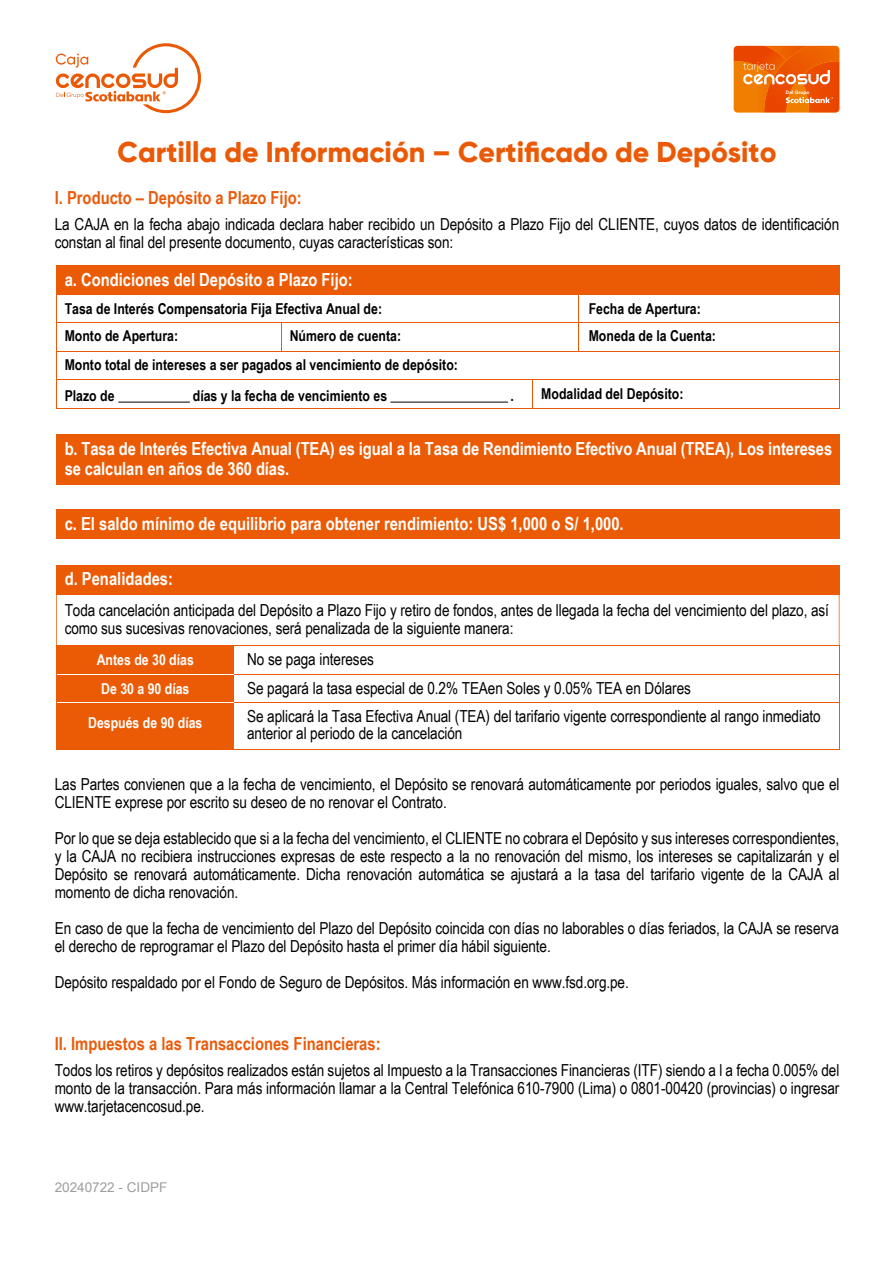
<style>
.page{position:relative;width:894px;height:1264px;background:#fff}
.page>*{position:absolute;margin:0;border:0;box-sizing:border-box;transform-origin:0 0}
.t1{font:800 28.5px "Gilroy";color:#ea5a06}
.t2{font:700 18px/19.5px "Arial Narrow";letter-spacing:-.005em;color:#fff}
.t3{font:700 18px "Arial Narrow";color:#ea5b0b}
.t4{font:16.5px/18px "Arial Narrow";letter-spacing:-.005em;color:#000}
.t5{font:700 15px/29px "Arial Narrow";color:#000}
.t6{font:700 15px/29.1px "Arial Narrow";color:#fff}
.t7{font:13.5px "Arial Unicode MS";color:#9e9e9e}
.t8{font:700 4.8px "Gilroy";letter-spacing:.02em;color:#fff}
</style>
<div class="page">
<svg style="left:733px;top:46px;width:106px;height:66px"></svg>
<svg style="left:56px;top:43px;width:145px;height:70px"></svg>
<div style="left:56px;top:509px;width:783px;height:29px;background:#eb5b05"></div>
<div style="left:56px;top:434px;width:783px;height:51px;background:#eb5b05"></div>
<div style="left:56px;top:265px;width:783px;height:30px;background:#eb5b05"></div>
<hr style="left:57px;top:322px;width:781px;height:1px;background:#eb5b05">
<hr style="left:57px;top:351px;width:475px;height:1px;background:#eb5b05">
<hr style="left:533px;top:351px;width:305px;height:1px;background:#eb5b05">
<hr style="left:57px;top:379px;width:254px;height:1px;background:#eb5b05">
<hr style="left:311px;top:379px;width:221px;height:1px;background:#eb5b05">
<hr style="left:533px;top:379px;width:32px;height:1px;background:#eb5b05">
<hr style="left:566px;top:379px;width:272px;height:1px;background:#eb5b05">
<svg style="left:281px;top:323px;width:1px;height:28px"></svg>
<svg style="left:578px;top:295px;width:1px;height:56px"></svg>
<svg style="left:532px;top:379px;width:1px;height:29px"></svg>
<svg style="left:56px;top:295px;width:1px;height:114px"></svg>
<hr style="left:57px;top:408px;width:254px;height:1px;background:#eb5b05">
<hr style="left:311px;top:408px;width:254px;height:1px;background:#eb5b05">
<hr style="left:566px;top:408px;width:272px;height:1px;background:#eb5b05">
<hr style="left:119px;top:401px;width:70px;height:1px;background:#000">
<hr style="left:390px;top:401px;width:117px;height:1px;background:#000">
<hr style="left:57px;top:674px;width:254px;height:1px;background:#eb5b05">
<hr style="left:311px;top:674px;width:221px;height:1px;background:#eb5b05">
<hr style="left:533px;top:674px;width:304px;height:1px;background:#eb5b05">
<hr style="left:57px;top:702px;width:254px;height:1px;background:#eb5b05">
<hr style="left:311px;top:702px;width:221px;height:1px;background:#eb5b05">
<hr style="left:532px;top:702px;width:305px;height:1px;background:#eb5b05">
<div style="left:56px;top:565px;width:783px;height:29px;background:#eb5b05"></div>
<hr style="left:57px;top:645px;width:475px;height:1px;background:#eb5b05">
<hr style="left:533px;top:645px;width:305px;height:1px;background:#eb5b05">
<svg style="left:56px;top:594px;width:1px;height:80px"></svg>
<svg style="left:837px;top:594px;width:2px;height:81px"></svg>
<hr style="left:56px;top:674px;width:1px;height:74px;background:#eb5b05">
<hr style="left:838px;top:674px;width:1px;height:75px;background:#eb5b05">
<div style="left:57px;top:645px;width:177px;height:29px;background:#eb5b05"></div>
<div style="left:57px;top:674px;width:177px;height:29px;background:#eb5b05"></div>
<hr style="left:57px;top:702px;width:177px;height:1px;background:#fff">
<div style="left:57px;top:703px;width:177px;height:45px;background:#eb5b05"></div>
<hr style="left:57px;top:674px;width:177px;height:1px;background:#fff">
<hr style="left:56px;top:748px;width:255px;height:1px;background:#eb5b05">
<hr style="left:311px;top:748px;width:221px;height:1px;background:#eb5b05">
<hr style="left:532px;top:748px;width:305px;height:1px;background:#eb5b05">
<p class="t8" style="left:785px;top:90px;width:25px">Del Grupo</p>
<h1 class="t1" style="left:117px;top:134px;width:660px">Cartilla de Información – Certificado de Depósito</h1>
<p class="t3" style="left:55px;top:184px;width:248px">I. Producto – Depósito a Plazo Fijo:</p>
<p class="t4" style="left:55px;top:214px;width:785px">La CAJA en la fecha abajo indicada declara haber recibido un Depósito a Plazo Fijo del CLIENTE, cuyos datos de identificación constan al final del presente documento, cuyas características son:</p>
<p class="t2" style="left:65px;top:269px;width:289px">a. Condiciones del Depósito a Plazo Fijo:</p>
<p class="t5" style="left:65px;top:294px;width:319px">Tasa de Interés Compensatoria Fija Efectiva Anual de:</p>
<p class="t5" style="left:588px;top:294px;width:114px">Fecha de Apertura:</p>
<p class="t5" style="left:65px;top:320px;width:395px">Monto de Apertura:<br>Monto total de intereses a ser pagados al vencimiento de depósito:</p>
<p class="t5" style="left:65px;top:380px;width:51px">Plazo de</p>
<p class="t5" style="left:193px;top:380px;width:196px">días y la fecha de vencimiento es</p>
<p class="t5" style="left:510px;top:380px;width:5px">.</p>
<p class="t5" style="left:541px;top:379px;width:144px">Modalidad del Depósito:</p>
<p class="t5" style="left:289px;top:320px;width:113px">Número de cuenta:</p>
<p class="t5" style="left:588px;top:320px;width:129px">Moneda de la Cuenta:</p>
<p class="t2" style="left:65px;top:438px;width:769px">b. Tasa de Interés Efectiva Anual (TEA) es igual a la Tasa de Rendimiento Efectivo Anual (TREA), Los intereses se calculan en años de 360 días.</p>
<p class="t2" style="left:65px;top:513px;width:560px">c. El saldo mínimo de equilibrio para obtener rendimiento: US$ 1,000 o S/ 1,000.</p>
<p class="t2" style="left:65px;top:568px;width:110px">d. Penalidades:</p>
<p class="t4" style="left:65px;top:600px;width:765px">Toda cancelación anticipada del Depósito a Plazo Fijo y retiro de fondos, antes de llegada la fecha del vencimiento del plazo, así como sus sucesivas renovaciones, será penalizada de la siguiente manera:</p>
<p class="t6" style="left:97px;top:644px;width:99px">Antes de 30 días<br>De 30 a 90 días</p>
<p class="t6" style="left:88px;top:707px;width:116px">Después de 90 días</p>
<p class="t4" style="left:247px;top:644px;width:575px;line-height:28.7px">No se paga intereses<br>Se pagará la tasa especial de 0.2% TEAen Soles y 0.05% TEA en Dólares<br>Se aplicará la Tasa Efectiva Anual (TEA) del tarifario vigente correspondiente al rango inmediato</p>
<p class="t4" style="left:247px;top:723px;width:217px">anterior al periodo de la cancelación</p>
<p class="t4" style="left:55px;top:774px;width:786px">Las Partes convienen que a la fecha de vencimiento, el Depósito se renovará automáticamente por periodos iguales, salvo que el<br>CLIENTE exprese por escrito su deseo de no renovar el Contrato.</p>
<p class="t4" style="left:55px;top:828px;width:786px;text-align:justify">Por lo que se deja establecido que si a la fecha del vencimiento, el CLIENTE no cobrara el Depósito y sus intereses correspondientes, y la CAJA no recibiera instrucciones expresas de este respecto a la no renovación del mismo, los intereses se capitalizarán y el Depósito se renovará automáticamente. Dicha renovación automática se ajustará a la tasa del tarifario vigente de la CAJA al momento de dicha renovación.</p>
<p class="t4" style="left:55px;top:918px;width:785px">En caso de que la fecha de vencimiento del Plazo del Depósito coincida con días no laborables o días feriados, la CAJA se reserva el derecho de reprogramar el Plazo del Depósito hasta el primer día hábil siguiente.</p>
<p class="t4" style="left:55px;top:972px;width:575px">Depósito respaldado por el Fondo de Seguro de Depósitos. Más información en www.fsd.org.pe.</p>
<p class="t3" style="left:55px;top:1030px;width:327px">II. Impuestos a las Transacciones Financieras:</p>
<p class="t4" style="left:55px;top:1059px;width:786px;text-align:justify">Todos los retiros y depósitos realizados están sujetos al Impuesto a la Transacciones Financieras (ITF) siendo a l a fecha 0.005% del monto de la transacción. Para más información llamar a la Central Telefónica 610-7900 (Lima) o 0801-00420 (provincias) o ingresar www.tarjetacencosud.pe.</p>
<p class="t7" style="left:55px;top:1177px;width:114px">20240722 - CIDPF</p>
</div>
